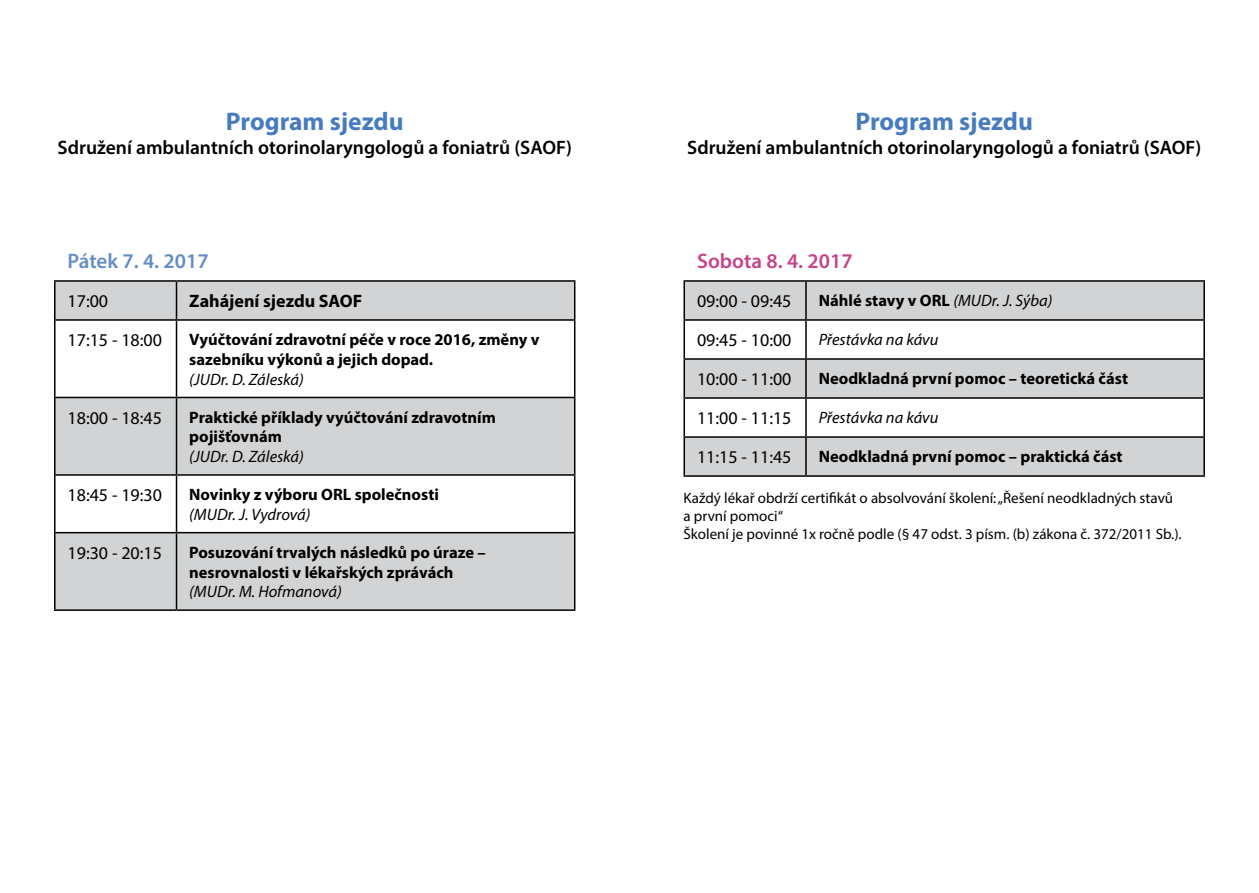
<style>
.page{position:relative;width:1259px;height:893px;background:#fff}
.page>*{position:absolute;margin:0;border:0;box-sizing:border-box;transform-origin:0 0}
.t1{font:700 25.5px "Myriad Pro";color:#467cbf}
.t2{font:600 21px "Myriad Pro";color:#c6438a}
.t3{font:600 21px "Myriad Pro";color:#668cc8}
.t4{font:600 19.5px "Myriad Pro";color:#000}
.t5{font:18px "Myriad Pro";color:#000}
.t6{font:700 18px "Myriad Pro";color:#000}
.t7{font:700 16.5px/19.8px "Myriad Pro";color:#000}
.t8{font:italic 16.5px "Myriad Pro";color:#000}
.t9{font:15px/18px "Myriad Pro";color:#000}
.s1{font-weight:400;font-style:italic}
</style>
<div class="page">
<svg style="left:685px;top:282px;width:518px;height:193px;fill:#d1d3d4"></svg>
<hr style="left:683px;top:282px;width:2px;height:37px;background:#000">
<hr style="left:805px;top:282px;width:1px;height:37px;background:#000">
<hr style="left:1203px;top:282px;width:2px;height:37px;background:#000">
<hr style="left:683px;top:319px;width:123px;height:2px;background:#000">
<hr style="left:683px;top:321px;width:2px;height:37px;background:#000">
<hr style="left:806px;top:319px;width:399px;height:2px;background:#000">
<hr style="left:805px;top:321px;width:1px;height:37px;background:#000">
<hr style="left:1203px;top:321px;width:2px;height:37px;background:#000">
<hr style="left:683px;top:358px;width:123px;height:2px;background:#000">
<hr style="left:683px;top:360px;width:2px;height:37px;background:#000">
<hr style="left:806px;top:358px;width:399px;height:2px;background:#000">
<hr style="left:805px;top:360px;width:1px;height:37px;background:#000">
<hr style="left:1203px;top:360px;width:2px;height:37px;background:#000">
<hr style="left:683px;top:397px;width:123px;height:2px;background:#000">
<hr style="left:683px;top:399px;width:2px;height:37px;background:#000">
<hr style="left:806px;top:397px;width:399px;height:2px;background:#000">
<hr style="left:805px;top:399px;width:1px;height:37px;background:#000">
<hr style="left:1203px;top:399px;width:2px;height:37px;background:#000">
<hr style="left:683px;top:436px;width:123px;height:2px;background:#000">
<hr style="left:683px;top:438px;width:2px;height:37px;background:#000">
<hr style="left:806px;top:436px;width:399px;height:2px;background:#000">
<hr style="left:805px;top:438px;width:1px;height:37px;background:#000">
<hr style="left:1203px;top:438px;width:2px;height:37px;background:#000">
<hr style="left:683px;top:475px;width:123px;height:2px;background:#000">
<hr style="left:806px;top:475px;width:399px;height:2px;background:#000">
<hr style="left:683px;top:280px;width:123px;height:2px;background:#000">
<hr style="left:806px;top:280px;width:399px;height:2px;background:#000">
<svg style="left:56px;top:282px;width:518px;height:327px;fill:#d1d3d4"></svg>
<hr style="left:54px;top:282px;width:2px;height:37px;background:#000">
<hr style="left:176px;top:282px;width:1px;height:37px;background:#000">
<hr style="left:574px;top:282px;width:1px;height:37px;background:#000">
<hr style="left:54px;top:319px;width:122px;height:2px;background:#000">
<hr style="left:54px;top:321px;width:2px;height:76px;background:#000">
<hr style="left:176px;top:319px;width:399px;height:2px;background:#000">
<hr style="left:176px;top:321px;width:1px;height:76px;background:#000">
<hr style="left:574px;top:321px;width:1px;height:76px;background:#000">
<hr style="left:54px;top:397px;width:122px;height:1px;background:#000">
<hr style="left:54px;top:398px;width:2px;height:76px;background:#000">
<hr style="left:176px;top:397px;width:399px;height:1px;background:#000">
<hr style="left:176px;top:398px;width:1px;height:76px;background:#000">
<hr style="left:574px;top:398px;width:1px;height:76px;background:#000">
<hr style="left:54px;top:474px;width:122px;height:2px;background:#000">
<hr style="left:54px;top:476px;width:2px;height:56px;background:#000">
<hr style="left:176px;top:474px;width:399px;height:2px;background:#000">
<hr style="left:176px;top:476px;width:1px;height:56px;background:#000">
<hr style="left:574px;top:476px;width:1px;height:56px;background:#000">
<hr style="left:54px;top:532px;width:122px;height:1px;background:#000">
<hr style="left:54px;top:533px;width:2px;height:76px;background:#000">
<hr style="left:176px;top:532px;width:399px;height:1px;background:#000">
<hr style="left:176px;top:533px;width:1px;height:76px;background:#000">
<hr style="left:574px;top:533px;width:1px;height:76px;background:#000">
<hr style="left:54px;top:609px;width:122px;height:2px;background:#000">
<hr style="left:176px;top:609px;width:399px;height:2px;background:#000">
<hr style="left:54px;top:280px;width:122px;height:2px;background:#000">
<hr style="left:176px;top:280px;width:399px;height:2px;background:#000">
<h1 class="t1" style="left:226px;top:105px;width:179px">Program sjezdu</h1>
<p class="t4" style="left:58px;top:135px;width:516px">Sdružení ambulantních otorinolaryngologů a foniatrů (SAOF)</p>
<p class="t3" style="left:68px;top:248px;width:143px">Pátek 7. 4. 2017</p>
<p class="t5" style="left:68px;top:290px;width:42px">17:00</p>
<p class="t6" style="left:189px;top:289px;width:175px">Zahájení sjezdu SAOF</p>
<p class="t5" style="left:68px;top:329px;width:96px">17:15 - 18:00</p>
<p class="t7" style="left:189px;top:329px;width:352px">Vyúčtování zdravotní péče v roce 2016, změny v sazebníku výkonů a jejich dopad.</p>
<p class="t8" style="left:189px;top:369px;width:116px">(JUDr. D. Záleská)</p>
<p class="t5" style="left:68px;top:407px;width:96px">18:00 - 18:45</p>
<p class="t7" style="left:189px;top:407px;width:308px">Praktické příklady vyúčtování zdravotním pojišťovnám</p>
<p class="t8" style="left:189px;top:446px;width:116px">(JUDr. D. Záleská)</p>
<p class="t5" style="left:68px;top:484px;width:96px">18:45 - 19:30</p>
<p class="t7" style="left:189px;top:484px;width:251px">Novinky z výboru ORL společnosti</p>
<p class="t8" style="left:189px;top:504px;width:123px">(MUDr. J. Vydrová)</p>
<p class="t5" style="left:68px;top:542px;width:96px">19:30 - 20:15</p>
<p class="t7" style="left:189px;top:542px;width:298px">Posuzování trvalých následků po úraze – nesrovnalosti v lékařských zprávách</p>
<p class="t8" style="left:189px;top:582px;width:154px">(MUDr. M. Hofmanová)</p>
<h1 class="t1" style="left:855px;top:105px;width:179px">Program sjezdu</h1>
<p class="t4" style="left:687px;top:135px;width:516px">Sdružení ambulantních otorinolaryngologů a foniatrů (SAOF)</p>
<p class="t2" style="left:697px;top:248px;width:157px">Sobota 8. 4. 2017</p>
<p class="t5" style="left:697px;top:290px;width:96px">09:00 - 09:45</p>
<p class="t7" style="left:819px;top:290px;width:235px">Náhlé stavy v ORL <span class="s1">(MUDr. J. Sýba)</span></p>
<p class="t5" style="left:697px;top:329px;width:96px">09:45 - 10:00</p>
<p class="t8" style="left:819px;top:329px;width:121px">Přestávka na kávu</p>
<p class="t5" style="left:697px;top:368px;width:96px">10:00 - 11:00</p>
<p class="t7" style="left:819px;top:368px;width:311px">Neodkladná první pomoc – teoretická část</p>
<p class="t5" style="left:697px;top:407px;width:96px">11:00 - 11:15</p>
<p class="t8" style="left:819px;top:407px;width:121px">Přestávka na kávu</p>
<p class="t5" style="left:697px;top:446px;width:96px">11:15 - 11:45</p>
<p class="t7" style="left:819px;top:446px;width:305px">Neodkladná první pomoc – praktická část</p>
<p class="t9" style="left:683px;top:489px;width:500px">Každý lékař obdrží certifikát o absolvování školení: „Řešení neodkladných stavů a první pomoci“<br>Školení je povinné 1x ročně podle (§ 47 odst. 3 písm. (b) zákona č. 372/2011 Sb.).</p>
</div>
